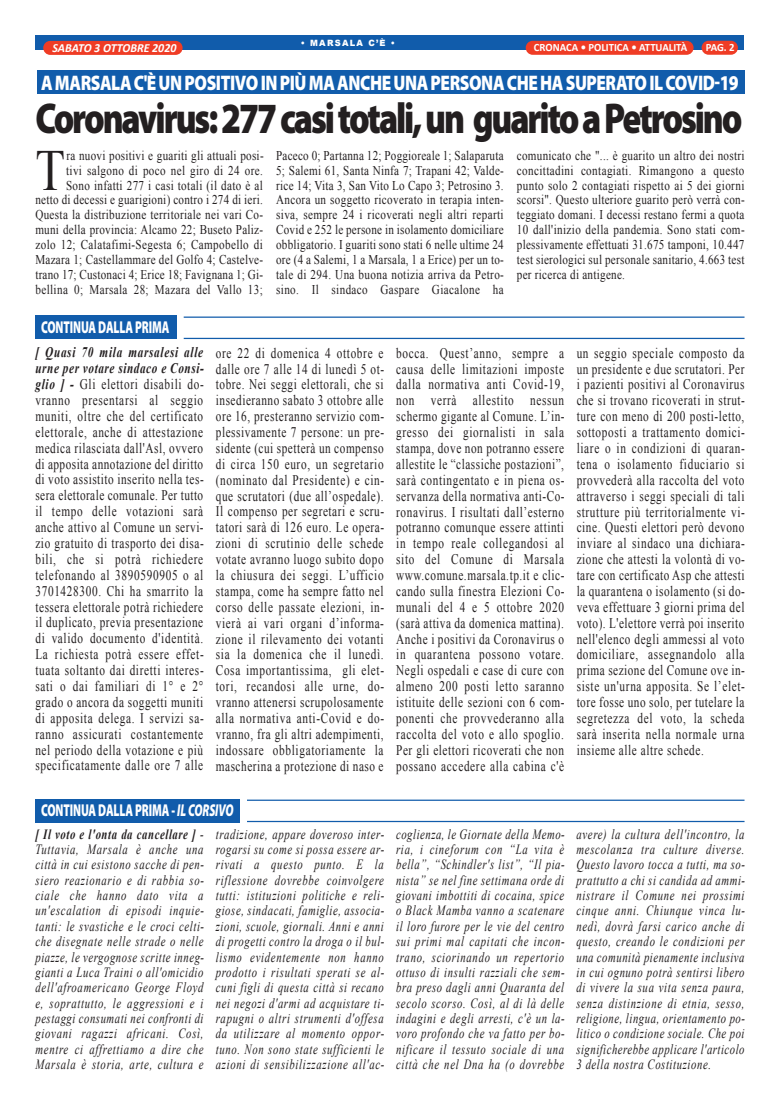
<style>
.page{position:relative;width:780px;height:1113px;background:#fff}
.page>*{position:absolute;margin:0;border:0;box-sizing:border-box;transform-origin:0 0}
.t1{font:58.25px "Times New Roman";color:#231f20;scale:.83 1}
.t2{font:900 43.25px "Myriad Pro";letter-spacing:-.06em;color:#231f20;scale:.81 1}
.t3{font:900 21.12px "Myriad Pro";letter-spacing:-.025em;color:#fff;scale:.82 1}
.t4{font:900 17.25px "Myriad Pro";letter-spacing:-.01em;color:#fff;scale:.66 1}
.t5{font:14.62px/15.9px "Times New Roman";letter-spacing:.055em;color:#231f20;text-align:justify;scale:.77 1}
.t6{font:italic 14.12px/15.4px "Times New Roman";letter-spacing:.065em;color:#231f20;text-align:justify;scale:.76 1}
.t7{font:13.38px/14.9px "Times New Roman";letter-spacing:.025em;color:#231f20;text-align:justify;scale:.83 1}
.t8{font:italic 700 12.38px "Calibri";color:#fff;scale:.96 1}
.t9{font:700 11.12px "Calibri";color:#fff;scale:.96 1}
.t10{font:900 8.62px "Arial";letter-spacing:.15em;color:#fff;scale:.96 1}
.s1{font-weight:700;font-style:italic}
.s2{font-style:italic}
.s3{font-weight:700}
</style>
<div class="page">
<div style="left:35px;top:35px;width:708px;height:14px;background:#115cab"></div>
<div style="left:701px;top:41px;width:36px;height:14px;background:#ef3c25;border-radius:7px"></div>
<div style="left:525px;top:41px;width:168px;height:14px;background:#ef3c25;border-radius:7px"></div>
<div style="left:43px;top:41px;width:139px;height:14px;background:#ef3c25;border-radius:7px"></div>
<div style="left:35px;top:798px;width:204px;height:24px;background:#115cab"></div>
<hr style="left:247px;top:799px;width:497px;height:2px;background:#115cab">
<hr style="left:247px;top:821px;width:497px;height:1px;background:#115cab">
<div style="left:37px;top:70px;width:707px;height:24px;background:#115cab"></div>
<div style="left:35px;top:315px;width:142px;height:24px;background:#115cab"></div>
<hr style="left:184px;top:316px;width:560px;height:2px;background:#115cab">
<hr style="left:184px;top:338px;width:560px;height:1px;background:#115cab">
<p class="t10" style="left:301px;top:37px;width:100px">• MARSALA C’È •</p>
<p class="t8" style="left:52px;top:42px;width:130px">SABATO 3 OTTOBRE 2020</p>
<p class="t9" style="left:534px;top:43px;width:161px">CRONACA • POLITICA • ATTUALITÀ</p>
<p class="t9" style="left:705px;top:43px;width:32px">PAG. 2</p>
<h3 class="t3" style="left:41px;top:75px;width:852px">AMARSALAC'èUNPOSITIVOINPIùMAANCHEUNAPERSONACHEHASUPERATOILCOVID-19</h3>
<h2 class="t2" style="left:35px;top:102px;width:874px">Coronavirus:277casitotali,un guaritoaPetrosino</h2>
<p class="t7" style="left:35px;top:148px;width:276px;text-align:right">ra nuovi positivi e guariti gli attuali posi-<br>tivi salgono di poco nel giro di 24 ore.<br>Sono infatti 277 i casi totali (il dato è al<br>netto di decessi e guarigioni) contro i 274 di ieri.<br>Questa la distribuzione territoriale nei vari Co&shy;muni della provincia: Alcamo 22; Buseto Paliz&shy;zolo 12; Calatafimi-Segesta 6; Campobello di Mazara 1; Castellammare del Golfo 4; Castelve&shy;trano 17; Custonaci 4; Erice 18; Favignana 1; Gi&shy;bellina 0; Marsala 28; Mazara del Vallo 13;</p>
<p class="t7" style="left:276px;top:148px;width:276px">Paceco 0; Partanna 12; Poggioreale 1; Salaparuta 5; Salemi 61, Santa Ninfa 7; Trapani 42; Valde&shy;rice 14; Vita 3, San Vito Lo Capo 3; Petrosino 3.<br>Ancora un soggetto ricoverato in terapia inten&shy;siva, sempre 24 i ricoverati negli altri reparti Covid e 252 le persone in isolamento domiciliare obbligatorio. I guariti sono stati 6 nelle ultime 24 ore (4 a Salemi, 1 a Marsala, 1 a Erice) per un to&shy;tale di 294. Una buona notizia arriva da Petro&shy;sino. Il sindaco Gaspare Giacalone ha</p>
<p class="t7" style="left:517px;top:148px;width:276px">comunicato che "... è guarito un altro dei nostri concittadini contagiati. Rimangono a questo punto solo 2 contagiati rispetto ai 5 dei giorni scorsi". Questo ulteriore guarito però verrà con&shy;teggiato domani. I decessi restano fermi a quota 10 dall'inizio della pandemia. Sono stati com&shy;plessivamente effettuati 31.675 tamponi, 10.447 test sierologici sul personale sanitario, 4.663 test per ricerca di antigene.</p>
<h1 class="t1" style="left:35px;top:138px;width:37px">T</h1>
<p class="t4" style="left:41px;top:320px;width:196px">CONTINUA DALLA PRIMA</p>
<p class="t5" style="left:35px;top:344px;width:220px"><span class="s1">[ Quasi 70 mila marsalesi alle urne per votare sindaco e Consi&shy;glio ] -</span> Gli elettori disabili do&shy;vranno presentarsi al seggio muniti, oltre che del certificato elettorale, anche di attestazione medica rilasciata dall'Asl, ovvero di apposita annotazione del diritto di voto assistito inserito nella tes&shy;sera elettorale comunale. Per tutto il tempo delle votazioni sarà anche attivo al Comune un servi&shy;zio gratuito di trasporto dei disa&shy;bili, che si potrà richiedere telefonando al 3890590905 o al 3701428300. Chi ha smarrito la tessera elettorale potrà richiedere il duplicato, previa presentazione di valido documento d'identità.<br>La richiesta potrà essere effet&shy;tuata soltanto dai diretti interes&shy;sati o dai familiari di 1° e 2° grado o ancora da soggetti muniti di apposita delega. I servizi sa&shy;ranno assicurati costantemente nel periodo della votazione e più specificatamente dalle ore 7 alle</p>
<p class="t5" style="left:216px;top:345px;width:220px">ore 22 di domenica 4 ottobre e dalle ore 7 alle 14 di lunedì 5 ot&shy;tobre. Nei seggi elettorali, che si insedieranno sabato 3 ottobre alle ore 16, presteranno servizio com&shy;plessivamente 7 persone: un pre&shy;sidente (cui spetterà un compenso di circa 150 euro, un segretario (nominato dal Presidente) e cin&shy;que scrutatori (due all’ospedale).<br>Il compenso per segretari e scru&shy;tatori sarà di 126 euro. Le opera&shy;zioni di scrutinio delle schede votate avranno luogo subito dopo la chiusura dei seggi. L’ufficio stampa, come ha sempre fatto nel corso delle passate elezioni, in&shy;vierà ai vari organi d’informa&shy;zione il rilevamento dei votanti sia la domenica che il lunedì.<br>Cosa importantissima, gli elet&shy;tori, recandosi alle urne, do&shy;vranno attenersi scrupolosamente alla normativa anti-Covid e do&shy;vranno, fra gli altri adempimenti, indossare obbligatoriamente la mascherina a protezione di naso e</p>
<p class="t5" style="left:396px;top:345px;width:220px">bocca. Quest’anno, sempre a causa delle limitazioni imposte dalla normativa anti Covid-19, non verrà allestito nessun schermo gigante al Comune. L’in&shy;gresso dei giornalisti in sala stampa, dove non potranno essere allestite le “classiche postazioni”, sarà contingentato e in piena os&shy;servanza della normativa anti-Co&shy;ronavirus. I risultati dall’esterno potranno comunque essere attinti in tempo reale collegandosi al sito del Comune di Marsala www.comune.marsala.tp.it e clic&shy;cando sulla finestra Elezioni Co&shy;munali del 4 e 5 ottobre 2020 (sarà attiva da domenica mattina).<br>Anche i positivi da Coronavirus o in quarantena possono votare.<br>Negli ospedali e case di cure con almeno 200 posti letto saranno istituite delle sezioni con 6 com&shy;ponenti che provvederanno alla raccolta del voto e allo spoglio.<br>Per gli elettori ricoverati che non possano accedere alla cabina c'è</p>
<p class="t5" style="left:576px;top:345px;width:220px">un seggio speciale composto da un presidente e due scrutatori. Per i pazienti positivi al Coronavirus che si trovano ricoverati in strut&shy;ture con meno di 200 posti-letto, sottoposti a trattamento domici&shy;liare o in condizioni di quaran&shy;tena o isolamento fiduciario si provvederà alla raccolta del voto attraverso i seggi speciali di tali strutture più territorialmente vi&shy;cine. Questi elettori però devono inviare al sindaco una dichiara&shy;zione che attesti la volontà di vo&shy;tare con certificato Asp che attesti la quarantena o isolamento (si do&shy;veva effettuare 3 giorni prima del voto). L'elettore verrà poi inserito nell'elenco degli ammessi al voto domiciliare, assegnandolo alla prima sezione del Comune ove in&shy;siste un'urna apposita. Se l’elet&shy;tore fosse uno solo, per tutelare la segretezza del voto, la scheda sarà inserita nella normale urna insieme alle altre schede.</p>
<p class="t4" style="left:41px;top:803px;width:293px">CONTINUA DALLA PRIMA - <span class="s2">IL CORSIVO</span></p>
<p class="t6" style="left:35px;top:826px;width:223px"><span class="s3">[ Il voto e l'onta da cancellare ]</span> - Tuttavia, Marsala è anche una città in cui esistono sacche di pen&shy;siero reazionario e di rabbia so&shy;ciale che hanno dato vita a un'escalation di episodi inquie&shy;tanti: le svastiche e le croci celti&shy;che disegnate nelle strade o nelle piazze, le vergognose scritte inneg&shy;gianti a Luca Traini o all'omicidio dell'afroamericano George Floyd e, soprattutto, le aggressioni e i pestaggi consumati nei confronti di giovani ragazzi africani. Così, mentre ci affrettiamo a dire che Marsala è storia, arte, cultura e</p>
<p class="t6" style="left:216px;top:826px;width:223px">tradizione, appare doveroso inter&shy;rogarsi su come si possa essere ar&shy;rivati a questo punto. E la riflessione dovrebbe coinvolgere tutti: istituzioni politiche e reli&shy;giose, sindacati, famiglie, associa&shy;zioni, scuole, giornali. Anni e anni di progetti contro la droga o il bul&shy;lismo evidentemente non hanno prodotto i risultati sperati se al&shy;cuni figli di questa città si recano nei negozi d'armi ad acquistare ti&shy;rapugni o altri strumenti d'offesa da utilizzare al momento oppor&shy;tuno. Non sono state sufficienti le azioni di sensibilizzazione all'ac-</p>
<p class="t6" style="left:396px;top:826px;width:223px">coglienza, le Giornate della Memo&shy;ria, i cineforum con “La vita è bella”, “Schindler's list”, “Il pia&shy;nista” se nel fine settimana orde di giovani imbottiti di cocaina, spice o Black Mamba vanno a scatenare il loro furore per le vie del centro sui primi mal capitati che incon&shy;trano, sciorinando un repertorio ottuso di insulti razziali che sem&shy;bra preso dagli anni Quaranta del secolo scorso. Così, al di là delle indagini e degli arresti, c'è un la&shy;voro profondo che va fatto per bo&shy;nificare il tessuto sociale di una città che nel Dna ha (o dovrebbe</p>
<p class="t6" style="left:576px;top:826px;width:223px">avere) la cultura dell'incontro, la mescolanza tra culture diverse.<br>Questo lavoro tocca a tutti, ma so&shy;prattutto a chi si candida ad ammi&shy;nistrare il Comune nei prossimi cinque anni. Chiunque vinca lu&shy;nedì, dovrà farsi carico anche di questo, creando le condizioni per una comunità pienamente inclusiva in cui ognuno potrà sentirsi libero di vivere la sua vita senza paura, senza distinzione di etnia, sesso, religione, lingua, orientamento po&shy;litico o condizione sociale. Che poi significherebbe applicare l'articolo 3 della nostra Costituzione.</p>
</div>
